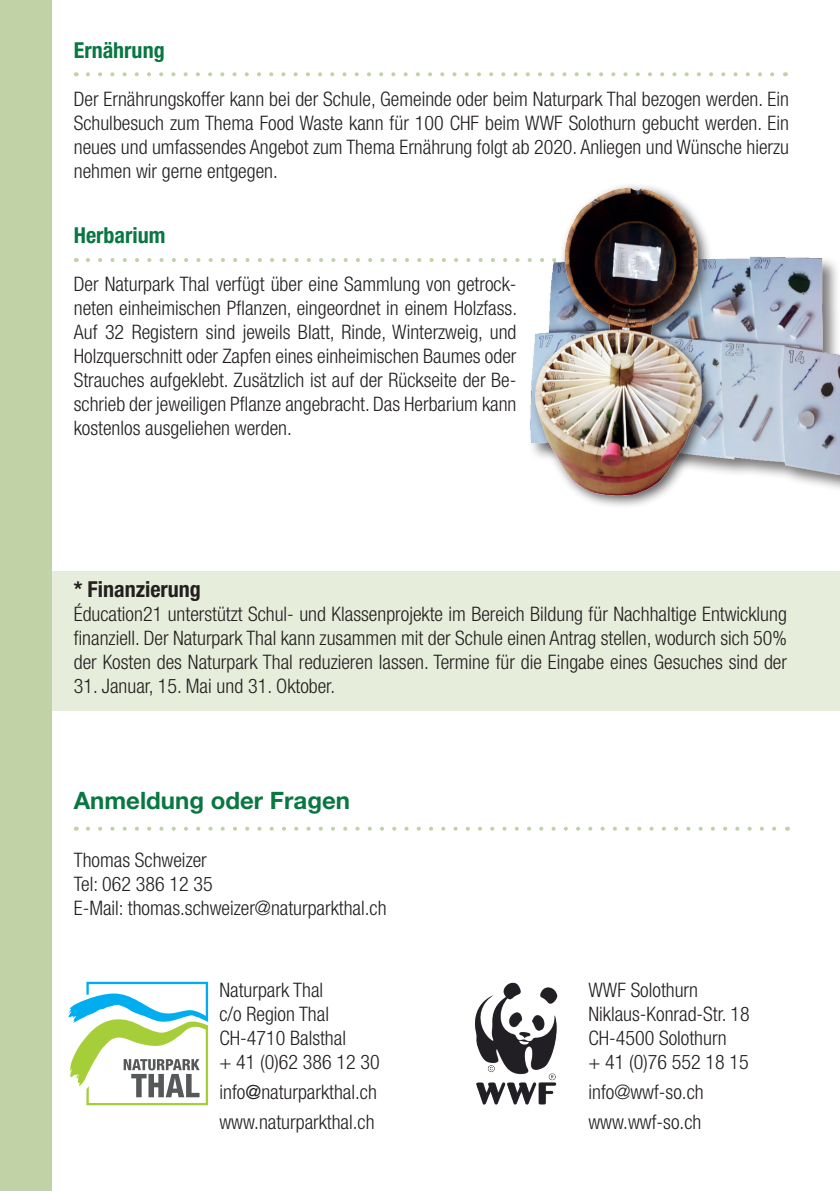
<style>
.page{position:relative;width:840px;height:1191px;background:#fff}
.page>*{position:absolute;margin:0;border:0;box-sizing:border-box;transform-origin:0 0}
.t1{font:700 24px "Helvetica Neue LT Std";color:#087742}
.t2{font:700 condensed 22px "Helvetica Neue LT Std";color:#087742}
.t3{font:700 condensed 22px "Helvetica Neue LT Std";color:#231f20}
.t4{font:300 condensed 20px/24px "Helvetica Neue LT Std";color:#231f20}
.s1{font-family:"Frutiger LT Std";font-stretch:normal}
</style>
<div class="page">
<div style="left:0;top:571px;width:839px;height:140px;background:#e6eddb"></div>
<svg style="left:88px;top:72px;width:687px;height:4px"></svg>
<div style="left:0;top:0;width:51px;height:1191px;background:#c0d2a6"></div>
<svg style="left:68px;top:981px;width:140px;height:124px"></svg>
<svg style="left:88px;top:826px;width:689px;height:4px"></svg>
<img style="left:752px;top:256px;width:87px;height:233px">
<svg style="left:88px;top:258px;width:432px;height:4px"></svg>
<div style="left:529px;top:182px;width:187px;height:328px;background:#231f20;opacity:.75"></div>
<img style="left:527px;top:182px;width:225px;height:314px">
<img style="left:475px;top:982px;width:81px;height:123px">
<p class="t2" style="left:74px;top:37px;width:92px">Ernährung</p>
<p class="t4" style="left:74px;top:87px;width:716px;text-align:justify">Der Ernährungskoffer kann bei der Schule, Gemeinde oder beim Naturpark Thal bezogen werden. Ein Schulbesuch zum Thema Food Waste kann für 100 CHF beim WWF Solothurn gebucht werden. Ein neues und umfassendes Angebot zum Thema Ernährung folgt ab 2020. Anliegen und Wünsche hierzu nehmen wir gerne entgegen.</p>
<p class="t2" style="left:74px;top:222px;width:93px">Herbarium</p>
<p class="t4" style="left:74px;top:272px;width:444px;text-align:justify">Der Naturpark Thal verfügt über eine Sammlung von getrock&shy;neten einheimischen Pflanzen, eingeordnet in einem Holzfass.<br>Auf 32 Registern sind jeweils Blatt, Rinde, Winterzweig, und Holzquerschnitt oder Zapfen eines einheimischen Baumes oder Strauches aufgeklebt. Zusätzlich ist auf der Rückseite der Be&shy;schrieb der jeweiligen Pflanze angebracht. Das Herbarium kann kostenlos ausgeliehen werden.</p>
<p class="t3" style="left:74px;top:576px;width:129px">* Finanzierung</p>
<p class="t4" style="left:74px;top:602px;width:714px;text-align:justify">Éducation21 unterstützt Schul- und Klassenprojekte im Bereich Bildung für Nachhaltige Entwicklung finanziell. Der Naturpark Thal kann zusammen mit der Schule einen Antrag stellen, wodurch sich 50% der Kosten des Naturpark Thal reduzieren lassen. Termine für die Eingabe eines Gesuches sind der</p>
<p class="t4" style="left:74px;top:674px;width:263px">31. Januar, 15. Mai und 31. Oktober.</p>
<p class="t1" style="left:74px;top:786px;width:277px">Anmeldung oder Fragen</p>
<p class="t4" style="left:74px;top:847px;width:314px">Thomas Schweizer<br>Tel: 062 386 12 35<br>E-Mail: thomas.schweizer@naturparkthal.ch</p>
<p class="t4" style="left:219px;top:978px;width:162px">Naturpark Thal<br>c/o Region Thal<br>CH-4710 Balsthal<br>+ 41 (0)62 386 12 30</p>
<p class="t4" style="left:219px;top:1077px;width:159px;line-height:29.6px">info<span class="s1">@</span>naturparkthal.ch www.naturparkthal.ch</p>
<p class="t4" style="left:588px;top:978px;width:163px">WWF Solothurn<br>Niklaus-Konrad-Str. 18<br>CH-4500 Solothurn<br>+ 41 (0)76 552 18 15</p>
<p class="t4" style="left:588px;top:1077px;width:117px;line-height:29.6px">info@wwf-so.ch www.wwf-so.ch</p>
</div>
